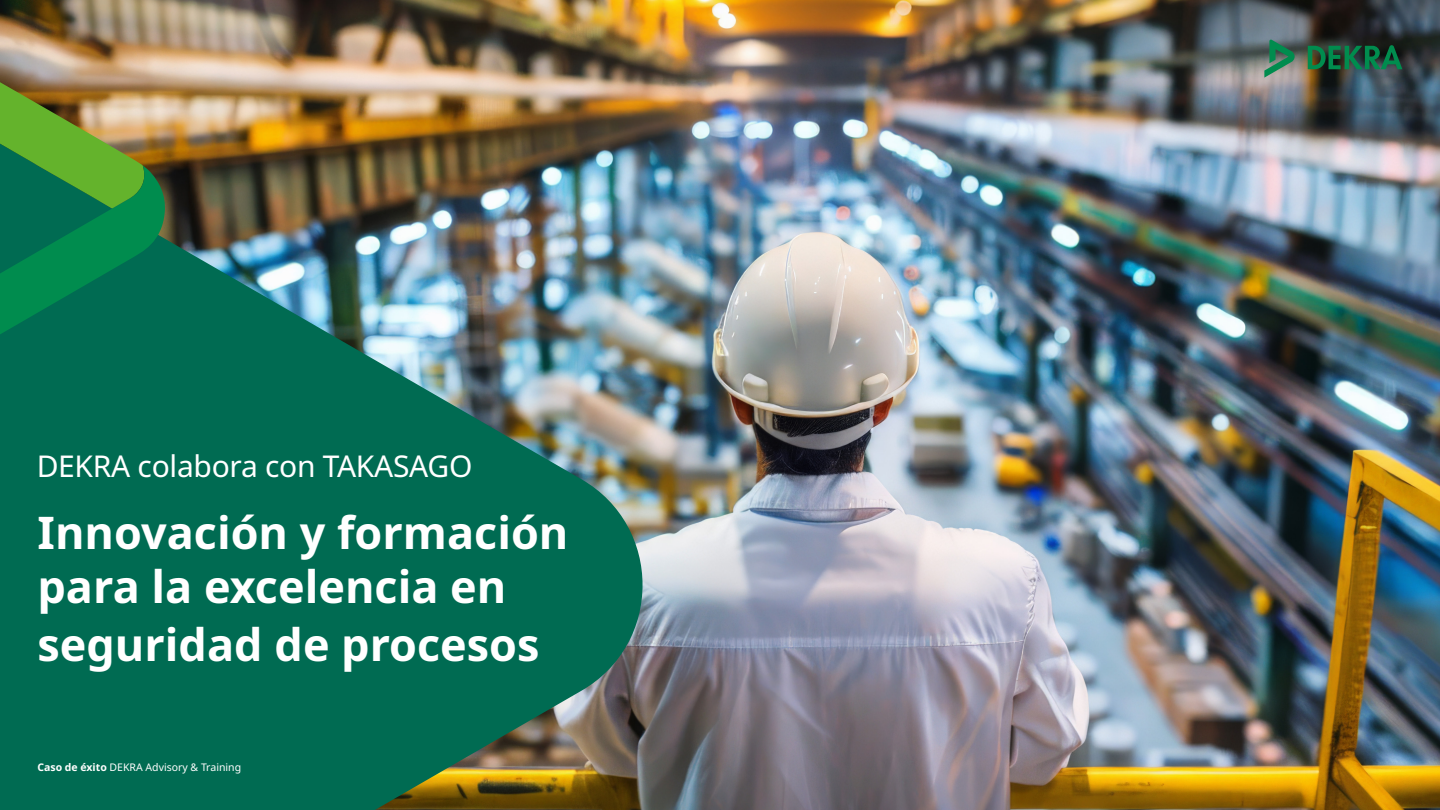
<style>
.page{position:relative;width:1440px;height:810px;background:#fff}
.page>*{position:absolute;margin:0;border:0;box-sizing:border-box;transform-origin:0 0}
.t1{font:700 45px/55.8px "Noto Sans";color:#fff}
.Copy_Bullet_Arrow_White{font:30px "Noto Sans";letter-spacing:-.01em;color:#fff}
.t2{font:10.5px "Noto Sans";color:#fff}
.s1{font-weight:700}
</style>
<div class="page">
<img style="left:0;top:0;width:1440px;height:810px">
<img style="left:0;top:33px;width:663px;height:777px">
<svg style="left:0;top:58px;width:166px;height:333px;background:#368350"></svg>
<svg style="left:1308px;top:45px;width:94px;height:24px;background:#155c3b"></svg>
<svg style="left:1264px;top:40px;width:31px;height:38px"></svg>
<p class="Copy_Bullet_Arrow_White" style="left:37px;top:449px;width:437px">DEKRA colabora con TAKASAGO</p>
<h1 class="t1" style="left:38px;top:506px;width:533px">Innovación y formación para la excelencia en seguridad de procesos</h1>
<p class="t2" style="left:38px;top:761px;width:205px"><span class="s1">Caso de éxito</span> DEKRA Advisory &amp; Training</p>
<p class="t2" style="left:38px;top:761px;width:207px">White Paper DEKRA Training &amp; Consulting</p>
</div>
